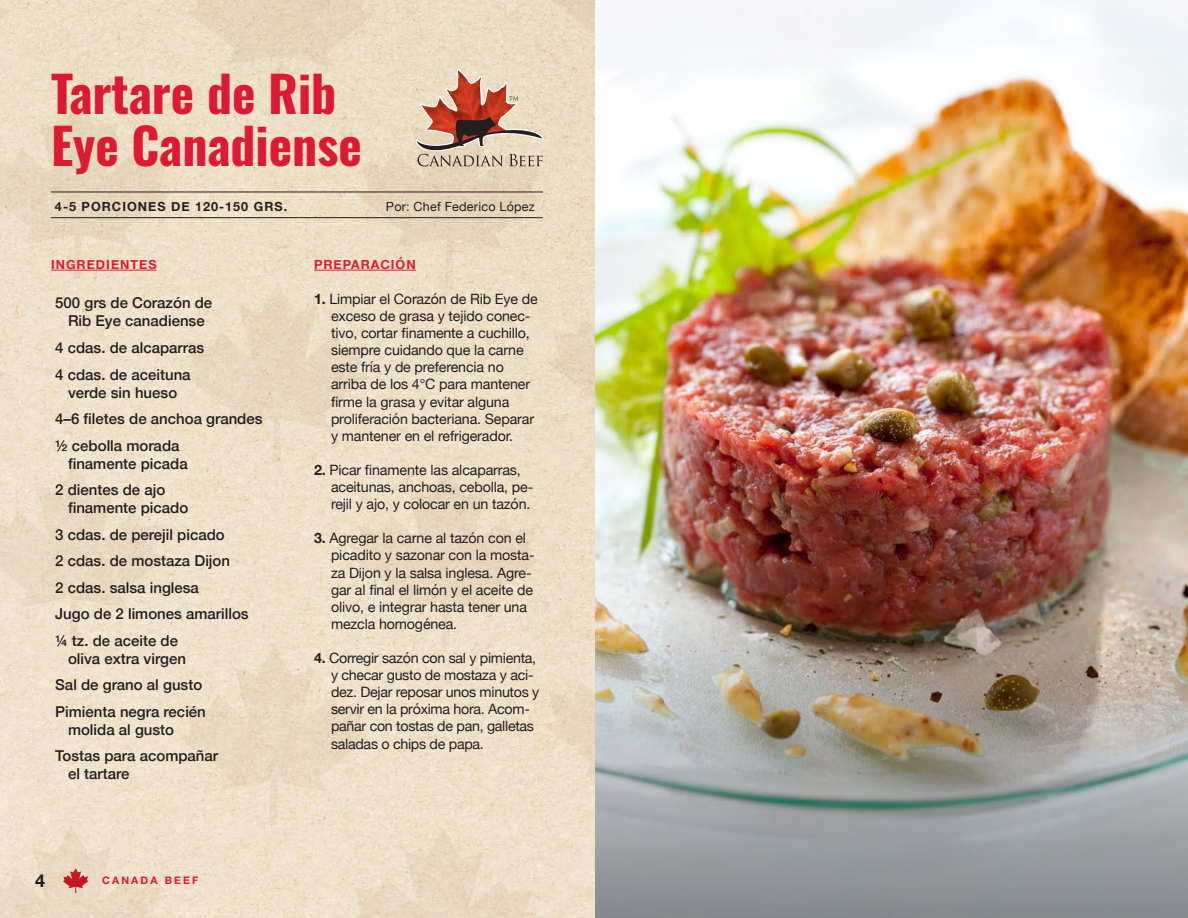
<style>
.page{position:relative;width:1188px;height:918px;background:#fff}
.page>*{position:absolute;margin:0;border:0;box-sizing:border-box;transform-origin:0 0}
.t1{font:49.8px/52.7px "Oswald";color:#dc1a32}
.t2{font:700 18px "Helvetica Neue LT Std";color:#231f20}
.t3{font:500 15px/26.5px "Helvetica Neue";color:#231f20}
.t4{font:14.25px/17.1px "Helvetica Neue";letter-spacing:-.01em;color:#231f20}
.t5{font:700 12.6px "Helvetica Neue";letter-spacing:.08em;color:#231f20}
.t6{font:700 12.6px "Helvetica Neue";letter-spacing:.08em;color:#dc1a32}
.t7{font:12.6px "Helvetica Neue";letter-spacing:.02em;color:#231f20}
.t8{font:700 10.5px "Helvetica Neue LT Std";letter-spacing:.2em;color:#dc1a32}
.s1{font-weight:700}
</style>
<div class="page">
<img style="left:0;top:0;width:1188px;height:918px">
<img style="left:594px;top:527px;width:594px;height:391px">
<hr style="left:51px;top:270px;width:106px;height:1px;background:#dc1a32">
<hr style="left:314px;top:270px;width:102px;height:1px;background:#dc1a32">
<hr style="left:51px;top:192px;width:492px;height:1px;background:#231f20">
<hr style="left:51px;top:217px;width:492px;height:1px;background:#231f20">
<svg style="left:415px;top:69px;width:129px;height:97px;background:#cba590"></svg>
<svg style="left:63px;top:868px;width:26px;height:25px"></svg>
<h1 class="t1" style="left:51px;top:62px;width:312px">Tartare de Rib<br>Eye Canadiense</h1>
<p class="t5" style="left:55px;top:196px;width:234px">4-5 PORCIONES DE 120-150 GRS.</p>
<p class="t7" style="left:386px;top:197px;width:151px">Por: Chef Federico López</p>
<p class="t6" style="left:51px;top:255px;width:107px">INGREDIENTES</p>
<p class="t3" style="left:55px;top:293px;width:159px;line-height:18px;text-align:center">500 grs de Corazón de<br>Rib Eye canadiense</p>
<p class="t3" style="left:55px;top:333px;width:150px">4 cdas. de alcaparras<br>4 cdas. de aceituna</p>
<p class="t3" style="left:55px;top:378px;width:209px;text-indent:13px">verde sin hueso<br>4–6 filetes de anchoa grandes ½ cebolla morada</p>
<p class="t3" style="left:55px;top:449px;width:134px;text-indent:13px">finamente picada<br>2 dientes de ajo</p>
<p class="t3" style="left:55px;top:493px;width:195px;text-indent:13px">finamente picado<br>3 cdas. de perejil picado<br>2 cdas. de mostaza Dijon<br>2 cdas. salsa inglesa<br>Jugo de 2 limones amarillos ¼ tz. de aceite de</p>
<p class="t3" style="left:55px;top:644px;width:152px;text-align:center">oliva extra virgen<br>Sal de grano al gusto<br>Pimienta negra recién</p>
<p class="t3" style="left:55px;top:715px;width:164px;text-indent:13px">molida al gusto<br>Tostas para acompañar</p>
<p class="t3" style="left:68px;top:759px;width:63px">el tartare</p>
<p class="t2" style="left:35px;top:869px;width:12px">4</p>
<p class="t8" style="left:102px;top:874px;width:98px">CANADA BEEF</p>
<p class="t6" style="left:314px;top:255px;width:103px">PREPARACIÓN</p>
<p class="t4" style="left:331px;top:291px;width:208px;text-indent:-17px"><span class="s1">1.</span> Limpiar el Corazón de Rib Eye de exceso de grasa y tejido conec&shy;tivo, cortar finamente a cuchillo, siempre cuidando que la carne este fría y de preferencia no arriba de los 4°C para mantener firme la grasa y evitar alguna proliferación bacteriana. Separar y mantener en el refrigerador.</p>
<p class="t4" style="left:331px;top:462px;width:204px;text-indent:-17px"><span class="s1">2.</span> Picar finamente las alcaparras, aceitunas, anchoas, cebolla, pe&shy;rejil y ajo, y colocar en un tazón.</p>
<p class="t4" style="left:331px;top:531px;width:205px;text-indent:-17px"><span class="s1">3.</span> Agregar la carne al tazón con el picadito y sazonar con la mosta&shy;za Dijon y la salsa inglesa. Agre&shy;gar al final el limón y el aceite de olivo, e integrar hasta tener una mezcla homogénea.</p>
<p class="t4" style="left:331px;top:650px;width:210px;text-indent:-17px"><span class="s1">4.</span> Corregir sazón con sal y pimienta, y checar gusto de mostaza y aci&shy;dez. Dejar reposar unos minutos y servir en la próxima hora. Acom&shy;pañar con tostas de pan, galletas saladas o chips de papa.</p>
</div>
